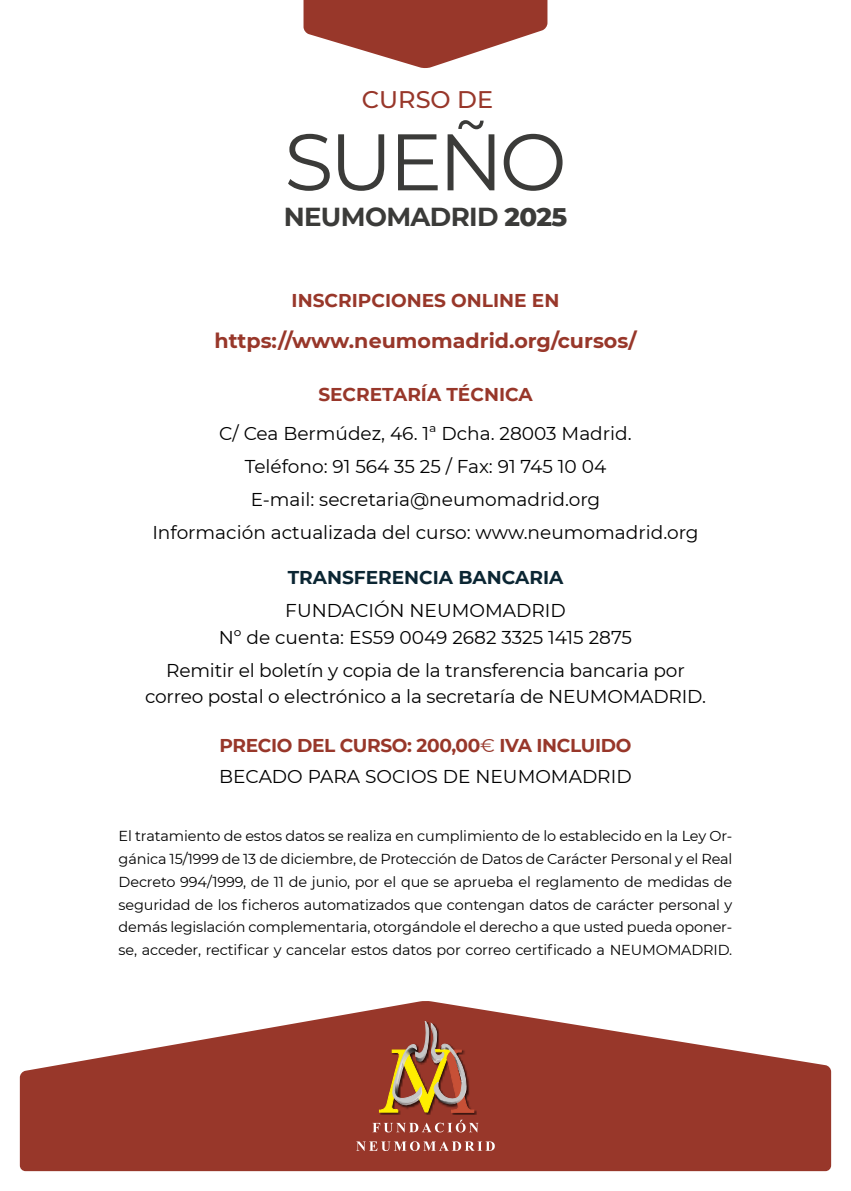
<style>
.page{position:relative;width:851px;height:1191px;background:#fff}
.page>*{position:absolute;margin:0;border:0;box-sizing:border-box;transform-origin:0 0}
.t1{font:80px "Montserrat";letter-spacing:-.05em;color:#3b3b39}
.t2{font:700 26px "Montserrat";letter-spacing:-.025em;color:#3b3b39}
.t3{font:500 24px "Montserrat";color:#98372a}
.t4{font:700 20.6px "Montserrat";color:#98372a}
.t5{font:18.6px/33.2px "Montserrat";color:#000;text-align:center}
.t6{font:700 18.6px/31px "Montserrat";letter-spacing:-.02em;color:#98372a}
.t7{font:700 18.6px "Montserrat";color:#98372a}
.t8{font:700 18.6px "Montserrat";color:#0b2633}
.t9{font:14.4px/22.8px "Montserrat";letter-spacing:-.01em;color:#000;text-align:justify}
.s1{font-weight:800}
.s2{font-weight:400}
.s3{font-weight:400;color:#000}
</style>
<div class="page">
<svg style="left:303px;top:0;width:244px;height:68px"></svg>
<svg style="left:20px;top:1001px;width:811px;height:170px;fill:#98372a"></svg>
<svg style="left:356px;top:1021px;width:138px;height:131px;background:#a25339"></svg>
<h3 class="t3" style="left:362px;top:90px;width:133px">CURSO DE</h3>
<h1 class="t1" style="left:284px;top:120px;width:284px">SUEÑO</h1>
<h2 class="t2" style="left:284px;top:203px;width:285px">NEUMOMADRID <span class="s1">2025</span></h2>
<p class="t7" style="left:291px;top:290px;width:269px">INSCRIPCIONES ONLINE EN</p>
<h3 class="t4" style="left:214px;top:330px;width:423px">https://www.neumomadrid.org/cursos/</h3>
<p class="t7" style="left:318px;top:384px;width:216px">SECRETARÍA TÉCNICA</p>
<p class="t5" style="left:152px;top:417px;width:547px">C/ Cea Bermúdez, 46. 1ª Dcha. 28003 Madrid.<br>Teléfono: 91 564 35 25 / Fax: 91 745 10 04<br>E-mail: secretaria@neumomadrid.org<br>Información actualizada del curso: www.neumomadrid.org</p>
<p class="t8" style="left:287px;top:567px;width:277px">TRANSFERENCIA BANCARIA</p>
<p class="t5" style="left:219px;top:597px;width:415px;line-height:27px">FUNDACIÓN NEUMOMADRID<br>Nº de cuenta: ES59 0049 2682 3325 1415 2875</p>
<p class="t5" style="left:145px;top:656px;width:562px;line-height:27px">Remitir el boletín y copia de la transferencia bancaria por correo postal o electrónico a la secretaría de NEUMOMADRID.</p>
<p class="t6" style="left:219px;top:730px;width:414px">PRECIO DEL CURSO: 200,00<span class="s2">€</span> IVA INCLUIDO<br><span class="s3">BECADO PARA SOCIOS DE NEUMOMADRID</span></p>
<p class="t9" style="left:119px;top:824px;width:615px">El tratamiento de estos datos se realiza en cumplimiento de lo establecido en la Ley Or&shy;gánica 15/1999 de 13 de diciembre, de Protección de Datos de Carácter Personal y el Real Decreto 994/1999, de 11 de junio, por el que se aprueba el reglamento de medidas de seguridad de los ficheros automatizados que contengan datos de carácter personal y demás legislación complementaria, otorgándole el derecho a que usted pueda oponer&shy;se, acceder, rectificar y cancelar estos datos por correo certificado a NEUMOMADRID.</p>
</div>
